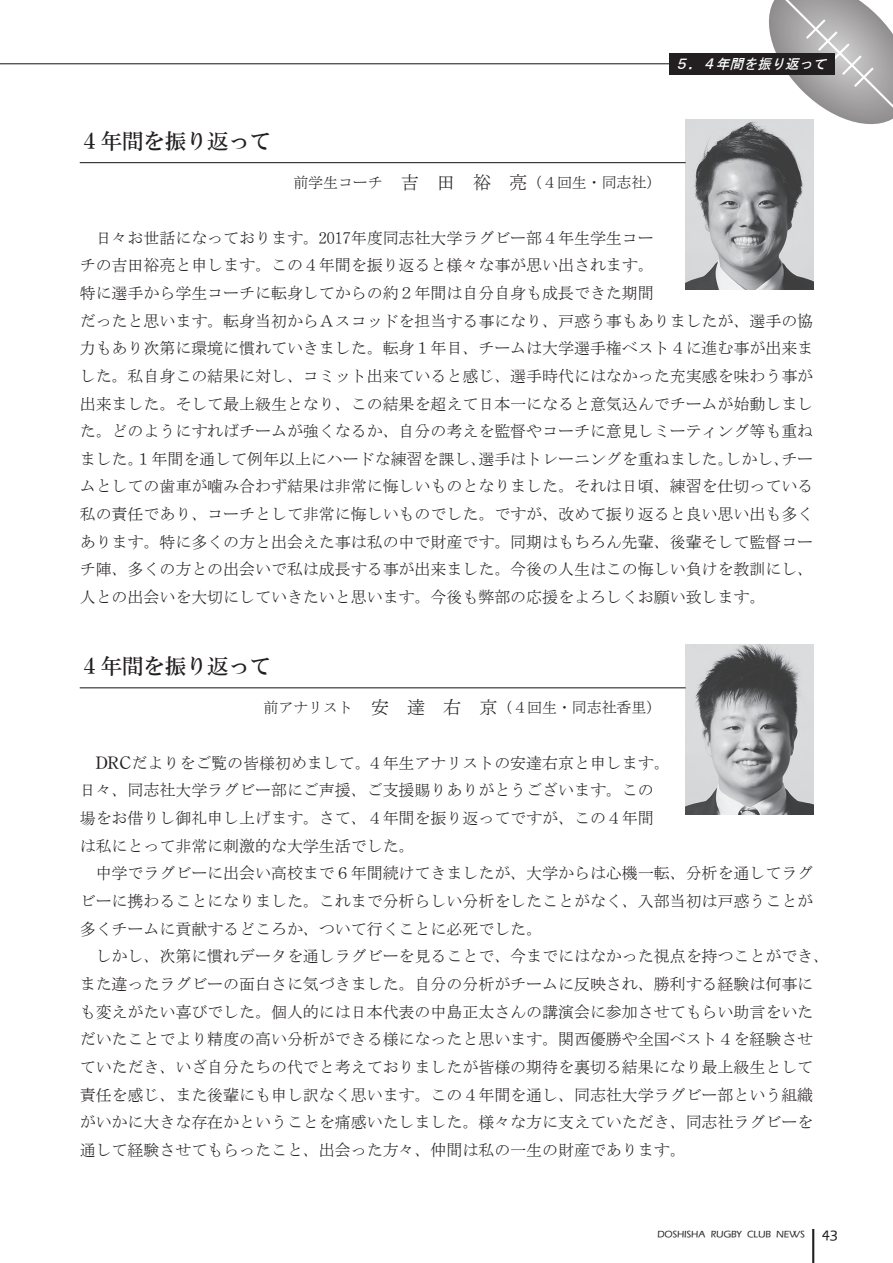
<style>
.page{position:relative;width:893px;height:1263px;background:#fff}
.page>*{position:absolute;margin:0;border:0;box-sizing:border-box;transform-origin:0 0}
.見出し{font:21.3px "Rg H Mincho Bd 90 ms RKSJ H";color:#231f20}
.本文{font:15.9px/27.6px "Rg H Mincho Lt 90 ms RKSJ H";color:#231f20}
.氏名_肩書{font:14.85px "Rg H Mincho Lt 90 ms RKSJ H";color:#231f20}
.t1{font:italic 13.8px "Rg Gothic Bd 90 ms RKSJ H";color:#fff}
.t2{font:10.65px "RFITC Eras Md";color:#231f20}
.s1{font-size:18px}
.s2{font-family:"RF Century OS"}
.s3{font-size:15.9px}
</style>
<div class="page">
<svg style="left:759px;top:0;width:134px;height:134px"></svg>
<hr style="left:0;top:63px;width:813px;height:1px;background:#231f20">
<div style="left:669px;top:53px;width:165px;height:21px;background:#231f20"></div>
<hr style="left:812px;top:1229px;width:2px;height:34px;background:#231f20">
<img style="left:686px;top:119px;width:127px;height:170px">
<hr style="left:80px;top:162px;width:606px;height:1px;background:#231f20">
<img style="left:686px;top:644px;width:127px;height:170px">
<hr style="left:80px;top:687px;width:606px;height:1px;background:#231f20">
<p class="見出し" style="left:80px;top:130px;width:193px">４年間を振り返って</p>
<p class="t1" style="left:674px;top:57px;width:158px">５．４年間を振り返って</p>
<p class="氏名_肩書" style="left:293px;top:175px;width:369px">前学生コーチ<span class="s1">　吉　田　裕　亮</span>（４回生・同志社）</p>
<p class="本文" style="left:80px;top:224px;width:735px">　日々お世話になっております。2017年度同志社大学ラグビー部４年生学生コー<br>チの吉田裕亮と申します。この４年間を振り返ると様々な事が思い出されます。<br>特に選手から学生コーチに転身してからの約２年間は自分自身も成長できた期間<br>だったと思います。転身当初からＡスコッドを担当する事になり、戸惑う事もありましたが、選手の協力もあり次第に環境に慣れていきました。転身１年目、チームは大学選手権ベスト４に進む事が出来ました。私自身この結果に対し、コミット出来ていると感じ、選手時代にはなかった充実感を味わう事が出来ました。そして最上級生となり、この結果を超えて日本一になると意気込んでチームが始動しました。どのようにすればチームが強くなるか、自分の考えを監督やコーチに意見しミーティング等も重ねました。１年間を通して例年以上にハードな練習を課し、選手はトレーニングを重ねました。しかし、チームとしての歯車が噛み合わず結果は非常に悔しいものとなりました。それは日頃、練習を仕切っている私の責任であり、コーチとして非常に悔しいものでした。ですが、改めて振り返ると良い思い出も多くあります。特に多くの方と出会えた事は私の中で財産です。同期はもちろん先輩、後輩そして監督コーチ陣、多くの方との出会いで私は成長する事が出来ました。今後の人生はこの悔しい負けを教訓にし、人との出会いを大切にしていきたいと思います。今後も弊部の応援をよろしくお願い致します。</p>
<p class="見出し" style="left:80px;top:655px;width:193px">４年間を振り返って</p>
<p class="氏名_肩書" style="left:264px;top:700px;width:399px">前アナリスト<span class="s1">　安　達　右　京</span>（４回生・同志社香里）</p>
<p class="本文" style="left:80px;top:749px;width:591px;text-indent:16px"><span class="s2">DRC</span>だよりをご覧の皆様初めまして。４年生アナリストの安達右京と申します。日々、同志社大学ラグビー部にご声援、ご支援賜りありがとうございます。この場をお借りし御礼申し上げます。さて、４年間を振り返ってですが、この４年間は私にとって非常に刺激的な大学生活でした。</p>
<p class="本文" style="left:80px;top:860px;width:735px;text-align:justify">　中学でラグビーに出会い高校まで６年間続けてきましたが、大学からは心機一転、分析を通してラグビーに携わることになりました。これまで分析らしい分析をしたことがなく、入部当初は戸惑うことが多くチームに貢献するどころか、ついて行くことに必死でした。</p>
<p class="本文" style="left:80px;top:943px;width:751px">　しかし、次第に慣れデータを通しラグビーを見ることで、今までにはなかった視点を持つことができ、また違ったラグビーの面白さに気づきました。自分の分析がチームに反映され、勝利する経験は何事にも変えがたい喜びでした。個人的には日本代表の中島正太さんの講演会に参加させてもらい助言をいただいたことでより精度の高い分析ができる様になったと思います。関西優勝や全国ベスト４を経験させていただき、いざ自分たちの代でと考えておりましたが皆様の期待を裏切る結果になり最上級生として責任を感じ、また後輩にも申し訳なく思います。この４年間を通し、同志社大学ラグビー部という組織がいかに大きな存在かということを痛感いたしました。様々な方に支えていただき、同志社ラグビーを通して経験させてもらったこと、出会った方々、仲間は私の一生の財産であります。</p>
<p class="t2" style="left:658px;top:1229px;width:181px">DOSHISHA RUGBY CLUB NEWS <span class="s3">43</span></p>
</div>
